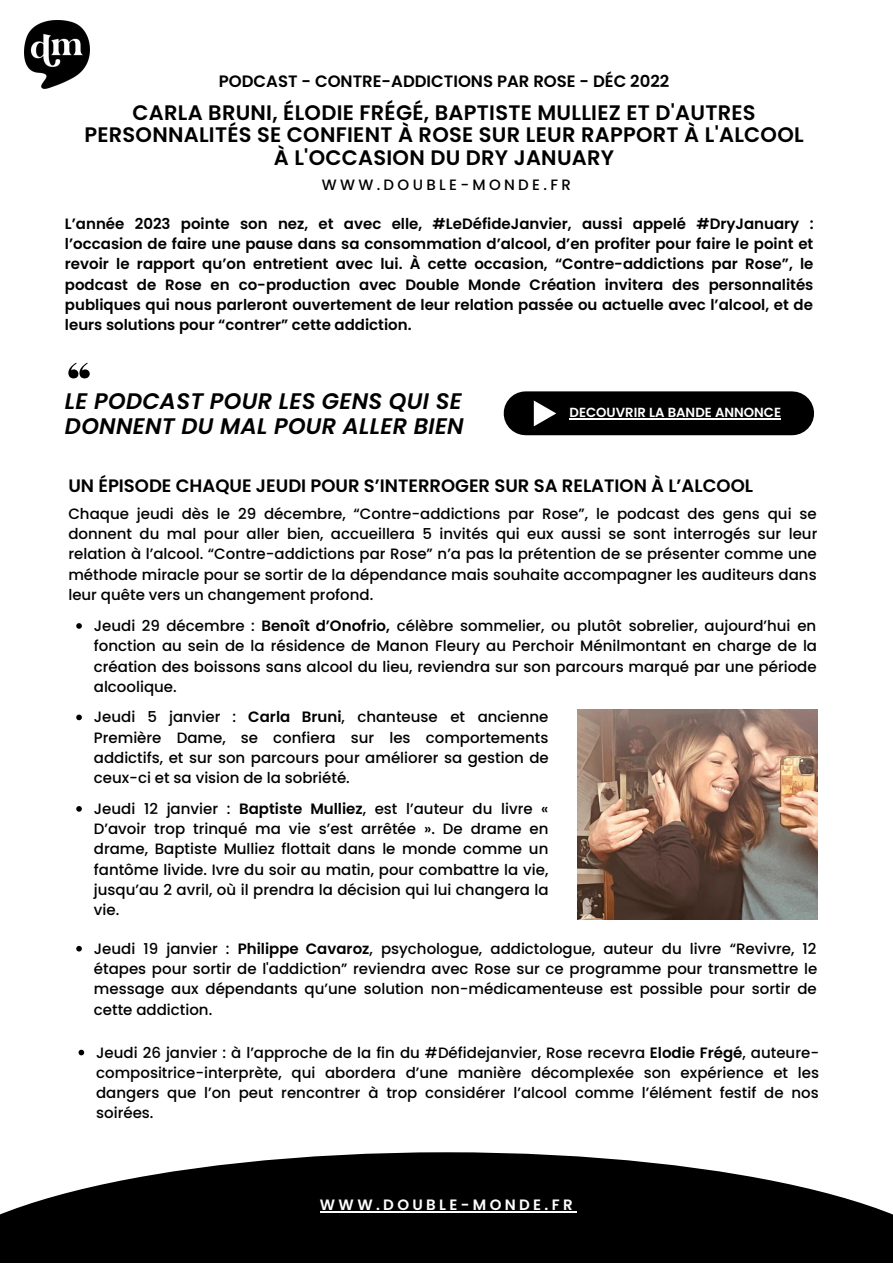
<style>
.page{position:relative;width:893px;height:1264px;background:#fff}
.page>*{position:absolute;margin:0;border:0;box-sizing:border-box;transform-origin:0 0}
.t1{font:italic 600 22.5px/24.8px "Poppins";letter-spacing:.015em;color:#000}
.t2{font:600 21px/22.5px "Poppins";letter-spacing:.015em;color:#000;text-align:center}
.t3{font:600 18px "Poppins";color:#000}
.t4{font:600 16.5px "Poppins";color:#000}
.t5{font:500 15px/20.2px "Poppins";color:#000;text-align:justify}
.t6{font:600 15px/20.2px "Poppins";color:#000;text-align:justify}
.t7{font:500 15px "Poppins";letter-spacing:.225em;color:#000}
.t8{font:600 15px "Poppins";letter-spacing:.225em;color:#fff}
.t9{font:600 13.2px "Poppins";color:#fff}
.s1{font-weight:600}
</style>
<div class="page">
<img style="left:24px;top:20px;width:65px;height:69px">
<svg style="left:0;top:1152px;width:892px;height:110px;fill:#000"></svg>
<img style="left:577px;top:709px;width:240px;height:210px">
<svg style="left:68px;top:363px;width:22px;height:15px"></svg>
<hr style="left:320px;top:1211px;width:256px;height:1px;background:#fff">
<svg style="left:76px;top:623px;width:6px;height:5px"></svg>
<svg style="left:76px;top:714px;width:6px;height:6px"></svg>
<svg style="left:76px;top:806px;width:6px;height:5px"></svg>
<svg style="left:76px;top:945px;width:6px;height:6px"></svg>
<svg style="left:78px;top:1049px;width:6px;height:6px"></svg>
<div style="left:525px;top:391px;width:267px;height:44px;background:#000"></div>
<svg style="left:533px;top:400px;width:23px;height:26px"></svg>
<hr style="left:569px;top:418px;width:212px;height:1px;background:#fff">
<p class="t4" style="left:219px;top:70px;width:452px">PODCAST - CONTRE-ADDICTIONS PAR ROSE - DÉC 2022</p>
<h2 class="t2" style="left:84px;top:101px;width:720px">CARLA BRUNI, ÉLODIE FRÉGÉ, BAPTISTE MULLIEZ ET D'AUTRES<br>PERSONNALITÉS SE CONFIENT À ROSE SUR LEUR RAPPORT À L'ALCOOL<br>À L'OCCASION DU DRY JANUARY</h2>
<p class="t7" style="left:322px;top:174px;width:251px">WWW.DOUBLE-MONDE.FR</p>
<p class="t6" style="left:65px;top:213px;width:750px">L’année 2023 pointe son nez, et avec elle, #LeDéfideJanvier, aussi appelé #DryJanuary : l’occasion de faire une pause dans sa consommation d’alcool, d’en profiter pour faire le point et revoir le rapport qu’on entretient avec lui. À cette occasion, “Contre-addictions par Rose”, le podcast de Rose en co-production avec Double Monde Création invitera des personnalités publiques qui nous parleront ouvertement de leur relation passée ou actuelle avec l’alcool, et de leurs solutions pour “contrer” cette addiction.</p>
<h1 class="t1" style="left:65px;top:388px;width:400px">LE PODCAST POUR LES GENS QUI SE<br>DONNENT DU MAL POUR ALLER BIEN</h1>
<p class="t9" style="left:569px;top:403px;width:213px">DECOUVRIR LA BANDE ANNONCE</p>
<p class="t3" style="left:68px;top:473px;width:686px">UN ÉPISODE CHAQUE JEUDI POUR S’INTERROGER SUR SA RELATION À L’ALCOOL</p>
<p class="t5" style="left:68px;top:503px;width:750px">Chaque jeudi dès le 29 décembre, “Contre-addictions par Rose”, le podcast des gens qui se donnent du mal pour aller bien, accueillera 5 invités qui eux aussi se sont interrogés sur leur relation à l’alcool. “Contre-addictions par Rose” n’a pas la prétention de se présenter comme une méthode miracle pour se sortir de la dépendance mais souhaite accompagner les auditeurs dans leur quête vers un changement profond.</p>
<p class="t5" style="left:94px;top:615px;width:724px">Jeudi 29 décembre : <span class="s1">Benoît d’Onofrio,</span> célèbre sommelier, ou plutôt sobrelier, aujourd’hui en fonction au sein de la résidence de Manon Fleury au Perchoir Ménilmontant en charge de la création des boissons sans alcool du lieu, reviendra sur son parcours marqué par une période alcoolique.</p>
<p class="t5" style="left:94px;top:707px;width:456px">Jeudi 5 janvier : <span class="s1">Carla Bruni</span>, chanteuse et ancienne Première Dame, se confiera sur les comportements addictifs, et sur son parcours pour améliorer sa gestion de ceux-ci et sa vision de la sobriété.</p>
<p class="t5" style="left:94px;top:798px;width:456px">Jeudi 12 janvier : <span class="s1">Baptiste Mulliez</span>, est l’auteur du livre « D’avoir trop trinqué ma vie s’est arrêtée ». De drame en drame, Baptiste Mulliez flottait dans le monde comme un fantôme livide. Ivre du soir au matin, pour combattre la vie, jusqu’au 2 avril, où il prendra la décision qui lui changera la vie.</p>
<p class="t5" style="left:94px;top:938px;width:724px">Jeudi 19 janvier : <span class="s1">Philippe Cavaroz</span>, psychologue, addictologue, auteur du livre “Revivre, 12 étapes pour sortir de l'addiction” reviendra avec Rose sur ce programme pour transmettre le message aux dépendants qu’une solution non-médicamenteuse est possible pour sortir de cette addiction.</p>
<p class="t5" style="left:96px;top:1042px;width:724px">Jeudi 26 janvier : à l’approche de la fin du #Défidejanvier, Rose recevra <span class="s1">Elodie Frégé</span>, auteure&shy;compositrice-interprète, qui abordera d’une manière décomplexée son expérience et les dangers que l’on peut rencontrer à trop considérer l’alcool comme l’élément festif de nos soirées.</p>
<p class="t8" style="left:320px;top:1194px;width:254px">WWW.DOUBLE-MONDE.FR</p>
</div>
